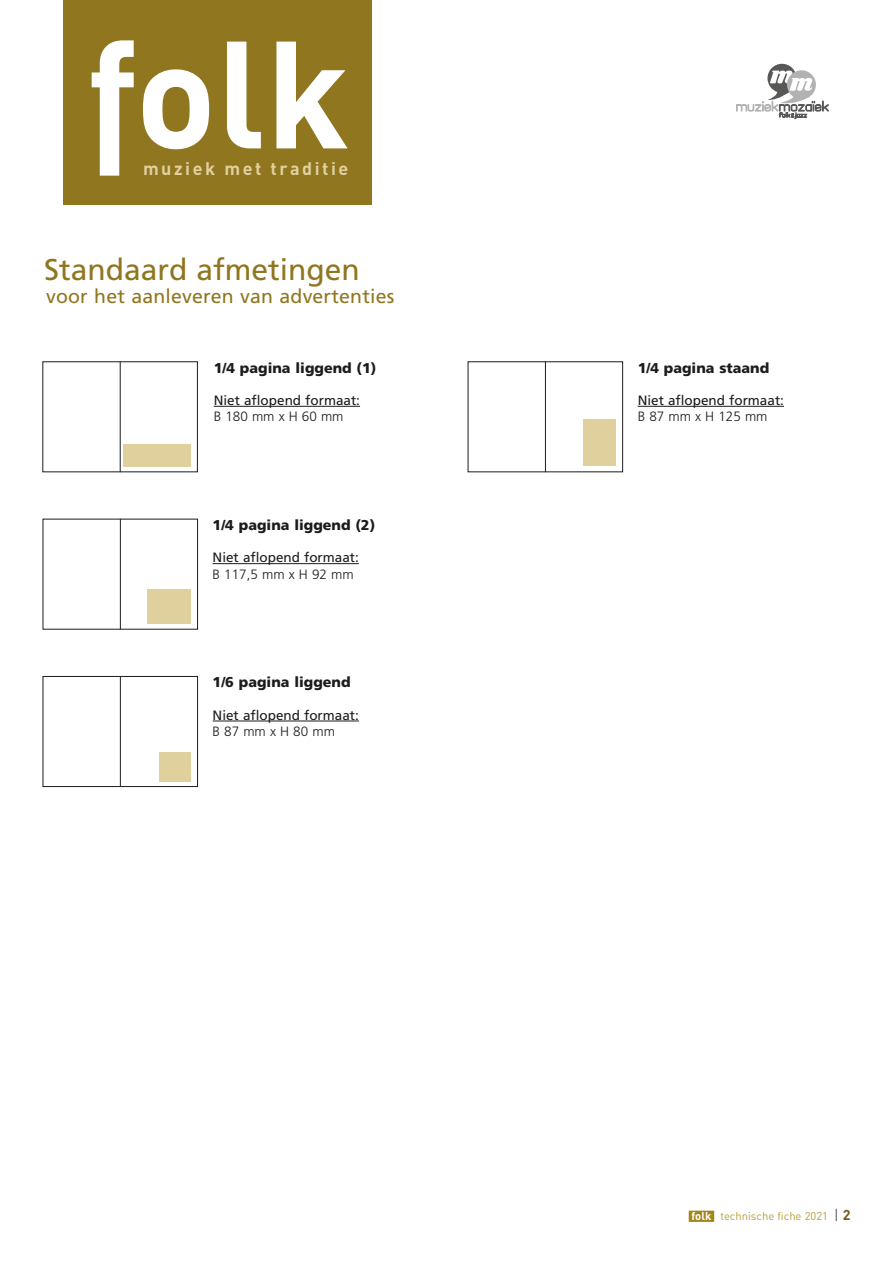
<style>
.page{position:relative;width:893px;height:1263px;background:#fff}
.page>*{position:absolute;margin:0;border:0;box-sizing:border-box;transform-origin:0 0}
.t1{font:30px "Frutiger";color:#8f761f}
.t2{font:19.5px "Frutiger";letter-spacing:.01em;color:#8f761f}
.t3{font:700 18px "DIN";letter-spacing:.14em;color:#e1d09e}
.t4{font:900 14.25px "Frutiger";color:#1c1c1c}
.t5{font:13.5px "Frutiger";color:#1c1c1c}
.t6{font:300 13.5px "Frutiger";color:#1c1c1c}
.t7{font:11.25px "DIN";color:#b89e3a}
.s1{font-weight:700;color:#fff}
.s2{font-weight:300;font-size:14.25px;color:#1c1c1c}
.s3{font-weight:700;font-size:14.25px;color:#715b1b}
</style>
<div class="page">
<div style="left:43px;top:676px;width:155px;height:111px;border:1px solid #1c1c1c"></div>
<div style="left:64px;top:0;width:308px;height:204px;background:#8f761f"></div>
<svg style="left:92px;top:40px;width:256px;height:136px"></svg>
<div style="left:689px;top:1210px;width:25px;height:12px;background:#a2871b"></div>
<hr style="left:213px;top:563px;width:146px;height:1px;background:#1c1c1c">
<hr style="left:213px;top:721px;width:146px;height:1px;background:#1c1c1c">
<hr style="left:214px;top:406px;width:146px;height:1px;background:#1c1c1c">
<hr style="left:120px;top:519px;width:1px;height:110px;background:#1c1c1c">
<hr style="left:120px;top:676px;width:1px;height:111px;background:#1c1c1c">
<hr style="left:638px;top:406px;width:146px;height:1px;background:#1c1c1c">
<div style="left:583px;top:420px;width:32px;height:46px;background:#e0d09e"></div>
<hr style="left:545px;top:361px;width:1px;height:111px;background:#1c1c1c">
<hr style="left:120px;top:361px;width:1px;height:111px;background:#1c1c1c">
<div style="left:124px;top:444px;width:67px;height:23px;background:#e0d09e"></div>
<div style="left:148px;top:590px;width:43px;height:34px;background:#e0d09e"></div>
<div style="left:160px;top:752px;width:31px;height:29px;background:#e0d09e"></div>
<svg style="left:736px;top:64px;width:93px;height:55px"></svg>
<h3 class="t3" style="left:143px;top:157px;width:207px">muziek met traditie</h3>
<h1 class="t1" style="left:44px;top:252px;width:317px">Standaard afmetingen</h1>
<h2 class="t2" style="left:46px;top:285px;width:350px">voor het aanleveren van advertenties</h2>
<p class="t4" style="left:214px;top:359px;width:164px">1/4 pagina liggend (1)</p>
<p class="t5" style="left:214px;top:392px;width:148px">Niet aflopend formaat:</p>
<p class="t6" style="left:214px;top:409px;width:131px">B 180 mm x H 60 mm</p>
<p class="t4" style="left:213px;top:516px;width:164px">1/4 pagina liggend (2)</p>
<p class="t5" style="left:213px;top:550px;width:148px">Niet aflopend formaat:</p>
<p class="t6" style="left:213px;top:566px;width:143px">B 117,5 mm x H 92 mm</p>
<p class="t4" style="left:213px;top:674px;width:140px">1/6 pagina liggend</p>
<p class="t5" style="left:213px;top:707px;width:148px">Niet aflopend formaat:</p>
<p class="t6" style="left:213px;top:723px;width:124px">B 87 mm x H 80 mm</p>
<p class="t4" style="left:638px;top:359px;width:133px">1/4 pagina staand</p>
<p class="t5" style="left:638px;top:392px;width:148px">Niet aflopend formaat:</p>
<p class="t6" style="left:638px;top:409px;width:131px">B 87 mm x H 125 mm</p>
<p class="t7" style="left:692px;top:1209px;width:160px"><span class="s1">folk</span> technische fiche 2021 <span class="s2">|</span> <span class="s3">2</span></p>
</div>
